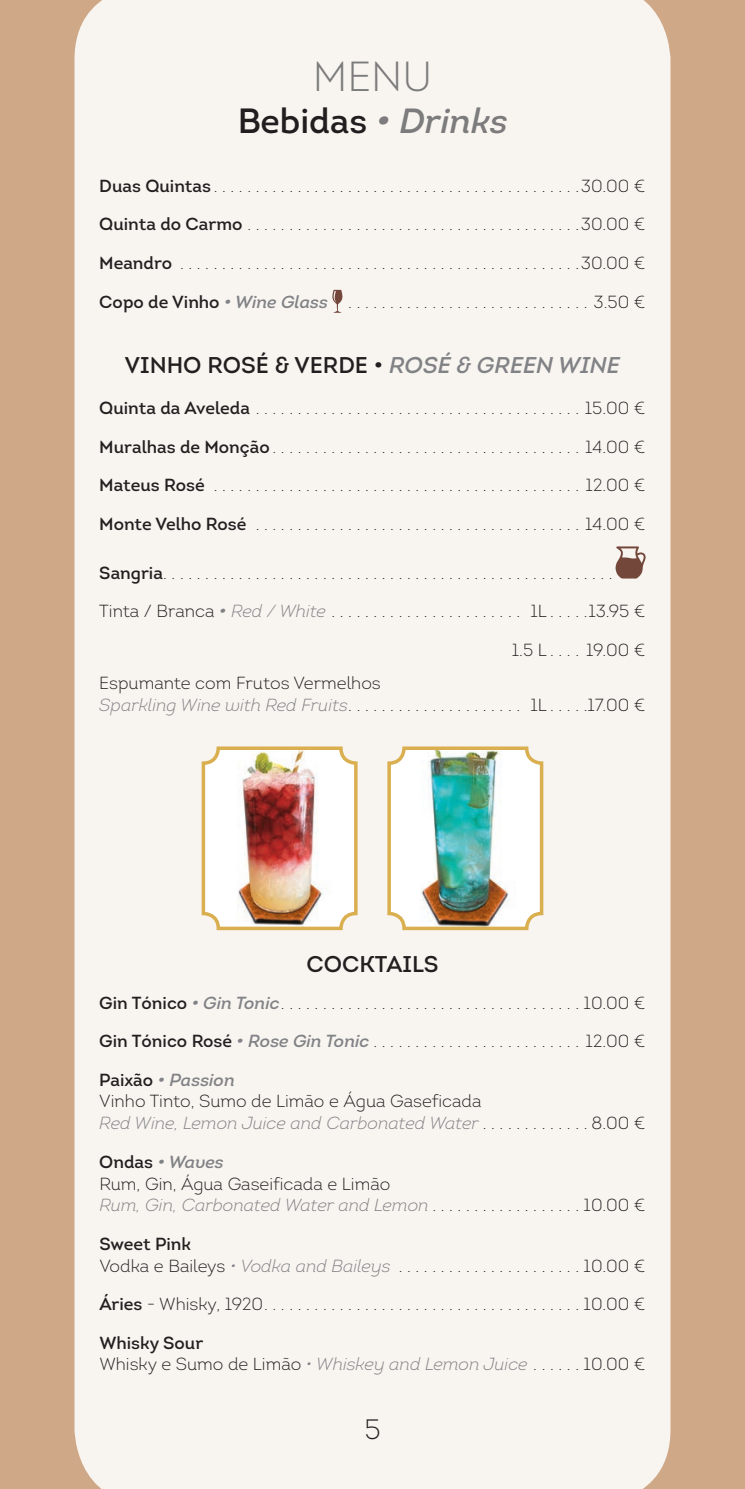
<style>
.page{position:relative;width:745px;height:1489px;background:#fff}
.page>*{position:absolute;margin:0;border:0;box-sizing:border-box;transform-origin:0 0}
.t1{font:300 42px "Intro";color:#808285}
.t2{font:500 35px "Intro";color:#231f20}
.t3{font:300 28px "Intro";color:#231f20}
.Tit_Bebidas{font:500 22.75px "Intro";color:#231f20}
.Bebidas{font:300 17.5px/21.7px "Intro";color:#231f20}
.s1{font-style:italic;color:#808285}
.s2{font-weight:500}
.s3{font-weight:500;font-style:italic;color:#808285}
</style>
<div class="page">
<div style="left:0;top:0;width:744px;height:1488px;background:#cfa887"></div>
<div style="left:74px;top:0;width:596px;height:1488px;background:#f8f4f0"></div>
<svg style="left:331px;top:290px;width:12px;height:23px"></svg>
<svg style="left:614px;top:546px;width:32px;height:32px"></svg>
<div style="left:203px;top:748px;width:152px;height:180px;background:#fff;border-radius:15px"></div>
<img style="left:238px;top:751px;width:87px;height:174px">
<div style="left:201px;top:746px;width:156px;height:184px;border:4px solid #daaf50;border-radius:15px"></div>
<div style="left:389px;top:748px;width:152px;height:180px;background:#fff;border-radius:15px"></div>
<img style="left:421px;top:751px;width:89px;height:174px">
<div style="left:387px;top:746px;width:156px;height:184px;border:4px solid #daaf50;border-radius:15px"></div>
<h1 class="t1" style="left:312px;top:50px;width:121px">MENU</h1>
<h2 class="t2" style="left:237px;top:99px;width:272px">Bebidas <span class="s1">• Drinks</span></h2>
<p class="Bebidas" style="left:99px;top:175px;width:547px"><span class="s2">Duas Quintas</span> . . . . . . . . . . . . . . . . . . . . . . . . . . . . . . . . . . . . . . . . . . . 30.00 €</p>
<p class="Bebidas" style="left:99px;top:213px;width:547px"><span class="s2">Quinta do Carmo</span> . . . . . . . . . . . . . . . . . . . . . . . . . . . . . . . . . . . . . . . 30.00 €</p>
<p class="Bebidas" style="left:99px;top:252px;width:547px"><span class="s2">Meandro</span> . . . . . . . . . . . . . . . . . . . . . . . . . . . . . . . . . . . . . . . . . . . . . . . 30.00 €</p>
<p class="Bebidas" style="left:99px;top:290px;width:547px"><span class="s2">Copo de Vinho</span> <span class="s3">• Wine Glass</span> . . . . . . . . . . . . . . . . . . . . . . . . . . . . 3.50 €</p>
<p class="Tit_Bebidas" style="left:125px;top:350px;width:496px">VINHO ROSÉ &amp; VERDE • <span class="s1">ROSÉ &amp; GREEN WINE</span></p>
<p class="Bebidas" style="left:99px;top:397px;width:547px"><span class="s2">Quinta da Aveleda</span> . . . . . . . . . . . . . . . . . . . . . . . . . . . . . . . . . . . . . . 15.00 €</p>
<p class="Bebidas" style="left:99px;top:436px;width:547px"><span class="s2">Muralhas de Monção</span> . . . . . . . . . . . . . . . . . . . . . . . . . . . . . . . . . . . . . 14.00 €</p>
<p class="Bebidas" style="left:99px;top:474px;width:547px"><span class="s2">Mateus Rosé</span> . . . . . . . . . . . . . . . . . . . . . . . . . . . . . . . . . . . . . . . . . . . 12.00 €</p>
<p class="Bebidas" style="left:99px;top:513px;width:547px"><span class="s2">Monte Velho Rosé</span> . . . . . . . . . . . . . . . . . . . . . . . . . . . . . . . . . . . . . . . 14.00 €</p>
<p class="Bebidas" style="left:99px;top:561px;width:506px"><span class="s2">Sangria</span> . . . . . . . . . . . . . . . . . . . . . . . . . . . . . . . . . . . . . . . . . . . . . . . . . . . . .</p>
<p class="Bebidas" style="left:99px;top:600px;width:547px">Tinta / Branca <span class="s3">•</span> <span class="s1">Red / White</span> . . . . . . . . . . . . . . . . . . . . . . . 1L . . . . 13.95 €</p>
<p class="Bebidas" style="left:511px;top:638px;width:135px">1.5 L . . . . 19.00 €</p>
<p class="Bebidas" style="left:99px;top:672px;width:547px">Espumante com Frutos Vermelhos<br><span class="s1">Sparkling Wine with Red Fruits</span> . . . . . . . . . . . . . . . . . . . . . 1L . . . . 17.00 €</p>
<p class="Tit_Bebidas" style="left:306px;top:949px;width:134px">COCKTAILS</p>
<p class="Bebidas" style="left:99px;top:991px;width:547px"><span class="s2">Gin Tónico</span> <span class="s3">• Gin Tonic</span> . . . . . . . . . . . . . . . . . . . . . . . . . . . . . . . . . . . . 10.00 €</p>
<p class="Bebidas" style="left:99px;top:1030px;width:547px"><span class="s2">Gin Tónico Rosé</span> <span class="s3">• Rose Gin Tonic</span> . . . . . . . . . . . . . . . . . . . . . . . . . 12.00 €</p>
<p class="Bebidas" style="left:99px;top:1068px;width:547px"><span class="s2">Paixão</span> <span class="s3">• Passion<br></span>Vinho Tinto, Sumo de Limão e Água Gaseficada<br><span class="s1">Red Wine, Lemon Juice and Carbonated Water</span> . . . . . . . . . . . . 8.00 €</p>
<p class="Bebidas" style="left:99px;top:1150px;width:547px"><span class="s2">Ondas</span> <span class="s3">• Waves<br></span>Rum, Gin, Água Gaseificada e Limão<br><span class="s1">Rum, Gin, Carbonated Water and Lemon</span> . . . . . . . . . . . . . . . . . . 10.00 €</p>
<p class="Bebidas" style="left:99px;top:1232px;width:547px"><span class="s2">Sweet Pink<br></span>Vodka e Baileys <span class="s1">• Vodka and Baileys</span> . . . . . . . . . . . . . . . . . . . . . . 10.00 €</p>
<p class="Bebidas" style="left:99px;top:1292px;width:547px"><span class="s2">Áries</span> - Whisky, 1920 . . . . . . . . . . . . . . . . . . . . . . . . . . . . . . . . . . . . . . 10.00 €</p>
<p class="Bebidas" style="left:99px;top:1331px;width:547px;line-height:21.2px"><span class="s2">Whisky Sour<br></span>Whisky e Sumo de Limão <span class="s1">• Whiskey and Lemon Juice</span> . . . . . . 10.00 €</p>
<h3 class="t3" style="left:364px;top:1411px;width:18px">5</h3>
</div>
